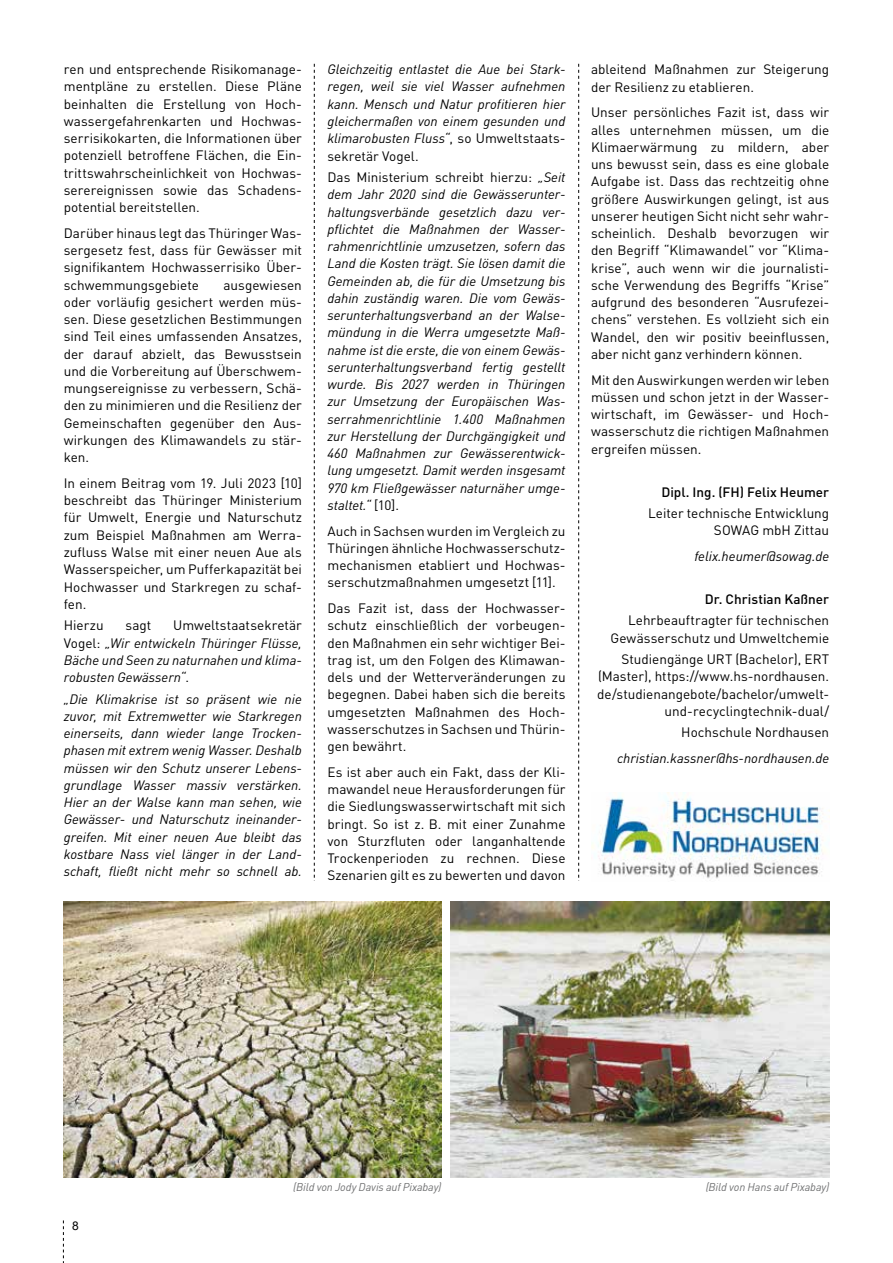
<style>
.page{position:relative;width:893px;height:1263px;background:#fff}
.page>*{position:absolute;margin:0;border:0;box-sizing:border-box;transform-origin:0 0}
.t1{font:13.5px/17.2px "DINOT";color:#000;text-align:justify}
.t2{font:italic 13.5px/17.2px "DINOT";color:#000;text-align:justify}
.t3{font:500 13.5px "DINOT";color:#000}
.t4{font:12px "Arial";color:#000}
.t5{font:italic 11.25px "DINOT";letter-spacing:-.01em;color:#707172}
.s1{font-style:normal}
</style>
<div class="page">
<svg style="left:63px;top:1220px;width:1px;height:43px"></svg>
<svg style="left:314px;top:64px;width:1px;height:817px"></svg>
<svg style="left:578px;top:64px;width:1px;height:817px"></svg>
<img style="left:63px;top:901px;width:378px;height:277px">
<img style="left:451px;top:901px;width:378px;height:277px">
<img style="left:591px;top:792px;width:235px;height:89px">
<p class="t1" style="left:64px;top:60px;width:240px">ren und entsprechende Risikomanage&shy;mentpläne zu erstellen. Diese Pläne beinhalten die Erstellung von Hoch&shy;wassergefahrenkarten und Hochwas&shy;serrisikokarten, die Informationen über potenziell betroffene Flächen, die Ein&shy;trittswahrscheinlichkeit von Hochwas&shy;serereignissen sowie das Schadens&shy;potential bereitstellen.</p>
<p class="t1" style="left:64px;top:224px;width:240px">Darüber hinaus legt das Thüringer Was&shy;sergesetz fest, dass für Gewässer mit signifikantem Hochwasserrisiko Über&shy;schwemmungsgebiete</p>
<p class="t1" style="left:64px;top:275px;width:240px;text-indent:160px">ausgewiesen oder vorläufig gesichert werden müs&shy;sen. Diese gesetzlichen Bestimmungen sind Teil eines umfassenden Ansatzes, der darauf abzielt, das Bewusstsein und die Vorbereitung auf Überschwem&shy;mungsereignisse zu verbessern, Schä&shy;den zu minimieren und die Resilienz der Gemeinschaften gegenüber den Aus&shy;wirkungen des Klimawandels zu stär&shy;ken.</p>
<p class="t1" style="left:64px;top:474px;width:240px">In einem Beitrag vom 19. Juli 2023 [10] beschreibt das Thüringer Ministerium für Umwelt, Energie und Naturschutz zum Beispiel Maßnahmen am Werra&shy;zufluss Walse mit einer neuen Aue als Wasserspeicher, um Pufferkapazität bei Hochwasser und Starkregen zu schaf&shy;fen.</p>
<p class="t1" style="left:64px;top:616px;width:41px">Hierzu</p>
<p class="t1" style="left:125px;top:616px;width:27px">sagt</p>
<p class="t2" style="left:64px;top:616px;width:240px;text-indent:109px"><span class="s1">Umweltstaatsekretär Vogel:</span> „Wir entwickeln Thüringer Flüsse, Bäche und Seen zu naturnahen und klima&shy;robusten Gewässern“<span class="s1">.</span></p>
<p class="t2" style="left:64px;top:689px;width:240px">„Die Klimakrise ist so präsent wie nie zuvor, mit Extremwetter wie Starkregen einerseits, dann wieder lange Trocken&shy;phasen mit extrem wenig Wasser. Deshalb müssen wir den Schutz unserer Lebens&shy;grundlage Wasser massiv verstärken.<br>Hier an der Walse kann man sehen, wie Gewässer- und Naturschutz ineinander&shy;greifen. Mit einer neuen Aue bleibt das kostbare Nass viel länger in der Land&shy;schaft, fließt nicht mehr so schnell ab.</p>
<p class="t2" style="left:327px;top:60px;width:240px">Gleichzeitig entlastet die Aue bei Stark&shy;regen, weil sie viel Wasser aufnehmen kann. Mensch und Natur profitieren hier gleichermaßen von einem gesunden und klimarobusten Fluss“<span class="s1">, so Umweltstaats&shy;sekretär Vogel.</span></p>
<p class="t2" style="left:327px;top:168px;width:240px"><span class="s1">Das Ministerium schreibt hierzu:</span> „Seit dem Jahr 2020 sind die Gewässerunter&shy;haltungsverbände gesetzlich dazu ver&shy;pflichtet die Maßnahmen der Wasser&shy;rahmenrichtlinie umzusetzen, sofern das Land die Kosten trägt. Sie lösen damit die Gemeinden ab, die für die Umsetzung bis dahin zuständig waren. Die vom Gewäs&shy;serunterhaltungsverband an der Walse&shy;mündung in die Werra umgesetzte Maß&shy;nahme ist die erste, die von einem Gewäs&shy;serunterhaltungsverband fertig gestellt wurde. Bis 2027 werden in Thüringen zur Umsetzung der Europäischen Was&shy;serrahmenrichtlinie 1.400 Maßnahmen zur Herstellung der Durchgängigkeit und 460 Maßnahmen zur Gewässerentwick&shy;lung umgesetzt. Damit werden insgesamt 970 km Fließgewässer naturnäher umge&shy;staltet.“ <span class="s1">[10].</span></p>
<p class="t1" style="left:327px;top:521px;width:240px">Auch in Sachsen wurden im Vergleich zu Thüringen ähnliche Hochwasserschutz&shy;mechanismen etabliert und Hochwas&shy;serschutzmaßnahmen umgesetzt [11].</p>
<p class="t1" style="left:327px;top:599px;width:240px">Das Fazit ist, dass der Hochwasser&shy;schutz einschließlich der vorbeugen&shy;den Maßnahmen ein sehr wichtiger Bei&shy;trag ist, um den Folgen des Klimawan&shy;dels und der Wetterveränderungen zu begegnen. Dabei haben sich die bereits umgesetzten Maßnahmen des Hoch&shy;wasserschutzes in Sachsen und Thürin&shy;gen bewährt.</p>
<p class="t1" style="left:327px;top:763px;width:240px">Es ist aber auch ein Fakt, dass der Kli&shy;mawandel neue Herausforderungen für die Siedlungswasserwirtschaft mit sich bringt. So ist z. B. mit einer Zunahme von Sturzfluten oder langanhaltende Trockenperioden zu rechnen. Diese Szenarien gilt es zu bewerten und davon</p>
<p class="t1" style="left:591px;top:60px;width:240px">ableitend Maßnahmen zur Steigerung der Resilienz zu etablieren.</p>
<p class="t1" style="left:591px;top:103px;width:240px">Unser persönliches Fazit ist, dass wir alles unternehmen müssen, um die Klimaerwärmung zu mildern, aber uns bewusst sein, dass es eine globale Aufgabe ist. Dass das rechtzeitig ohne größere Auswirkungen gelingt, ist aus unserer heutigen Sicht nicht sehr wahr&shy;scheinlich. Deshalb bevorzugen wir den Begriff “Klimawandel” vor “Klima&shy;krise”, auch wenn wir die journalisti&shy;sche Verwendung des Begriffs “Krise” aufgrund des besonderen “Ausrufezei&shy;chens” verstehen. Es vollzieht sich ein Wandel, den wir positiv beeinflussen, aber nicht ganz verhindern können.</p>
<p class="t1" style="left:591px;top:370px;width:240px">Mit den Auswirkungen werden wir leben müssen und schon jetzt in der Wasser&shy;wirtschaft, im Gewässer- und Hoch&shy;wasserschutz die richtigen Maßnahmen ergreifen müssen.</p>
<p class="t3" style="left:661px;top:481px;width:169px">Dipl. Ing. (FH) Felix Heumer</p>
<p class="t1" style="left:648px;top:504px;width:183px;text-align:right">Leiter technische Entwicklung<br>SOWAG mbH Zittau</p>
<p class="t2" style="left:694px;top:547px;width:136px">felix.heumer@sowag.de</p>
<p class="t3" style="left:705px;top:588px;width:126px">Dr. Christian Kaßner</p>
<p class="t1" style="left:610px;top:611px;width:220px;text-align:right">Lehrbeauftragter für technischen<br>Gewässerschutz und Umweltchemie</p>
<p class="t1" style="left:597px;top:650px;width:233px;text-align:right">Studiengänge URT (Bachelor), ERT (Master), https://www.hs-nordhausen. de/studienangebote/bachelor/umwelt&shy;und-recyclingtechnik-dual/</p>
<p class="t1" style="left:681px;top:723px;width:149px">Hochschule Nordhausen</p>
<p class="t2" style="left:617px;top:749px;width:214px">christian.kassner@hs-nordhausen.de</p>
<p class="t4" style="left:72px;top:1217px;width:8px">8</p>
<p class="t5" style="left:293px;top:1178px;width:150px">(Bild von Jody Davis auf Pixabay)</p>
<p class="t5" style="left:706px;top:1178px;width:125px">(Bild von Hans auf Pixabay)</p>
</div>
